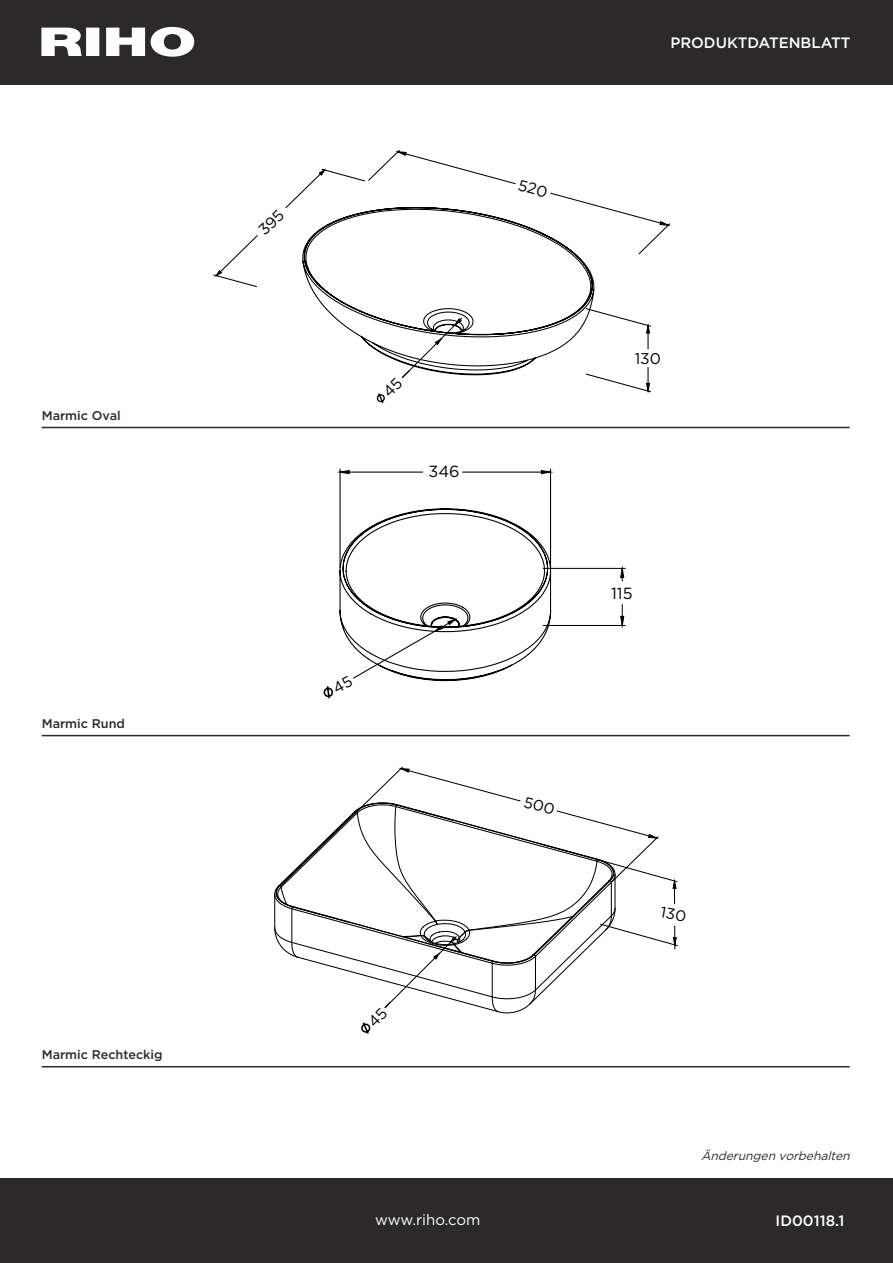
<style>
.page{position:relative;width:893px;height:1263px;background:#fff}
.page>*{position:absolute;margin:0;border:0;box-sizing:border-box;transform-origin:0 0}
.t1{font:16.05px "Gotham";color:#000}
.t2{font:15.6px "Gotham";color:#000}
.t3{font:500 15px "Gotham";color:#fefefe}
.t4{font:15px "Gotham";color:#fefefe}
.t5{font:500 12.6px "Gotham";color:#2b2a29}
.t6{font:italic 12px "Gotham";color:#2b2a29}
</style>
<div class="page">
<div style="left:0;top:1178px;width:893px;height:85px;background:#2b2a29"></div>
<div style="left:0;top:0;width:892px;height:84px;background:#2b2a29"></div>
<svg style="left:41px;top:27px;width:154px;height:30px"></svg>
<hr style="left:543px;top:568px;width:82px;height:1px;background:#000">
<hr style="left:543px;top:625px;width:82px;height:1px;background:#000">
<svg style="left:621px;top:568px;width:3px;height:57px"></svg>
<svg style="left:213px;top:150px;width:458px;height:243px"></svg>
<svg style="left:647px;top:325px;width:2px;height:66px"></svg>
<svg style="left:302px;top:206px;width:293px;height:170px"></svg>
<hr style="left:42px;top:427px;width:808px;height:1px;background:#2b2a29">
<hr style="left:42px;top:735px;width:808px;height:1px;background:#2b2a29">
<hr style="left:42px;top:1066px;width:808px;height:1px;background:#2b2a29">
<svg style="left:274px;top:769px;width:404px;height:265px"></svg>
<svg style="left:323px;top:468px;width:229px;height:231px"></svg>
<svg style="left:398px;top:152px;width:270px;height:73px"></svg>
<svg style="left:216px;top:170px;width:108px;height:106px"></svg>
<svg style="left:376px;top:377px;width:27px;height:27px"></svg>
<p class="t5" style="left:42px;top:410px;width:80px">Marmic Oval</p>
<p class="t5" style="left:42px;top:718px;width:85px">Marmic Rund</p>
<p class="t5" style="left:42px;top:1049px;width:122px">Marmic Rechteckig</p>
<p class="t1" style="left:429px;top:464px;width:33px">346</p>
<p class="t3" style="left:670px;top:36px;width:182px">PRODUKTDATENBLATT</p>
<p class="t2" style="left:635px;top:351px;width:28px">130</p>
<p class="t1" style="left:611px;top:586px;width:23px">115</p>
<p class="t6" style="left:701px;top:1150px;width:153px">Änderungen vorbehalten</p>
<p class="t4" style="left:375px;top:1213px;width:107px">www.riho.com</p>
<p class="t3" style="left:776px;top:1214px;width:70px">ID00118.1</p>
</div>
